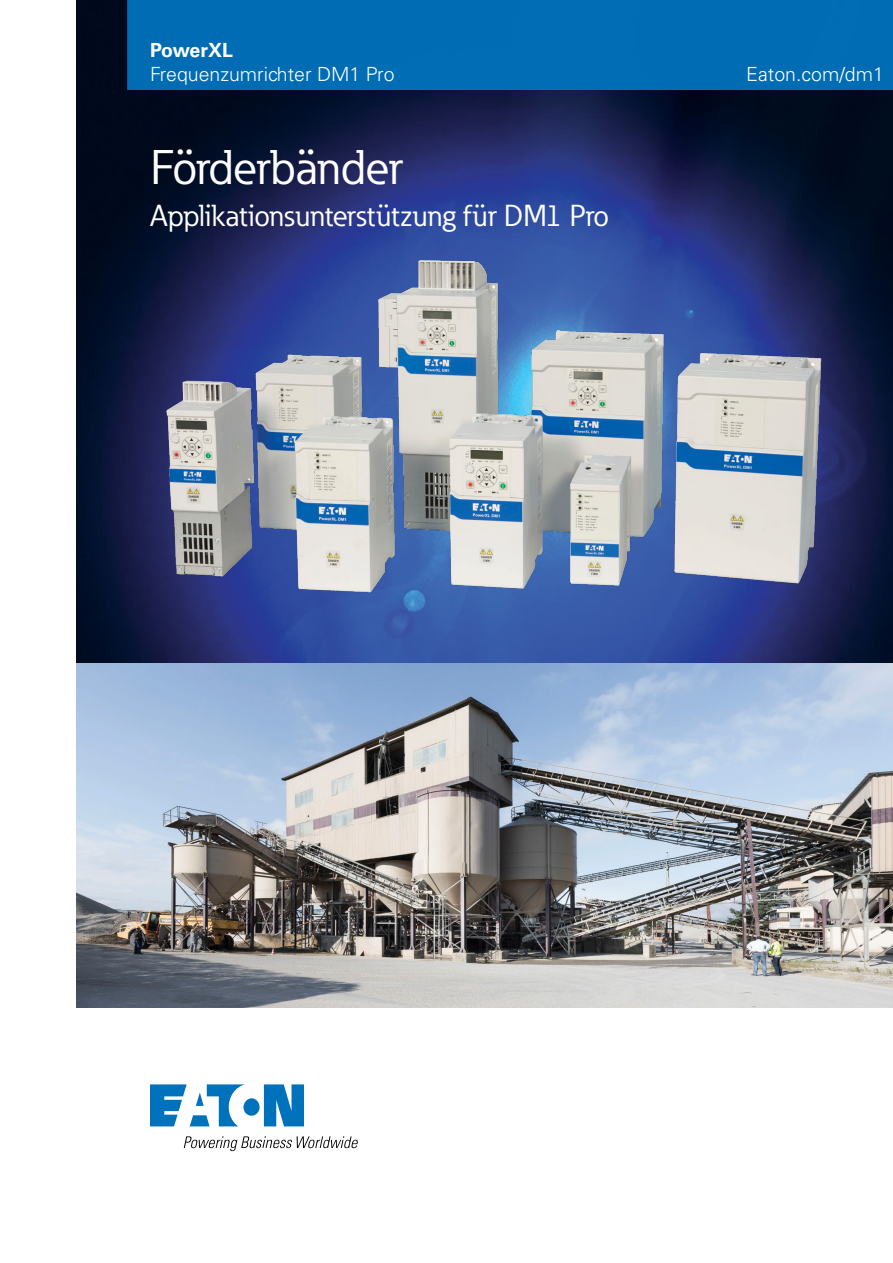
<style>
.page{position:relative;width:893px;height:1263px;background:#fff}
.page>*{position:absolute;margin:0;border:0;box-sizing:border-box;transform-origin:0 0}
.t1{font:48px "Eaton";letter-spacing:-.01em;color:#fff}
.t2{font:30px "Eaton";color:#fff}
.t3{font:300 19.5px "Univers LT Std";color:#fff}
.t4{font:700 19.5px "Univers LT Std";letter-spacing:-.01em;color:#fff}
</style>
<div class="page">
<img style="left:77px;top:0;width:816px;height:663px">
<img style="left:77px;top:663px;width:816px;height:345px">
<img style="left:141px;top:217px;width:714px;height:461px">
<div style="left:128px;top:0;width:765px;height:90px;background:#006cb4"></div>
<svg style="left:150px;top:1084px;width:154px;height:42px"></svg>
<svg style="left:184px;top:1136px;width:174px;height:15px"></svg>
<p class="t4" style="left:150px;top:39px;width:84px">PowerXL</p>
<p class="t3" style="left:150px;top:62px;width:246px">Frequenzumrichter DM1 Pro</p>
<p class="t3" style="left:746px;top:62px;width:139px">Eaton.com/dm1</p>
<h1 class="t1" style="left:150px;top:137px;width:253px">Förderbänder</h1>
<h2 class="t2" style="left:150px;top:197px;width:460px">Applikationsunterstützung für DM1 Pro</h2>
</div>
